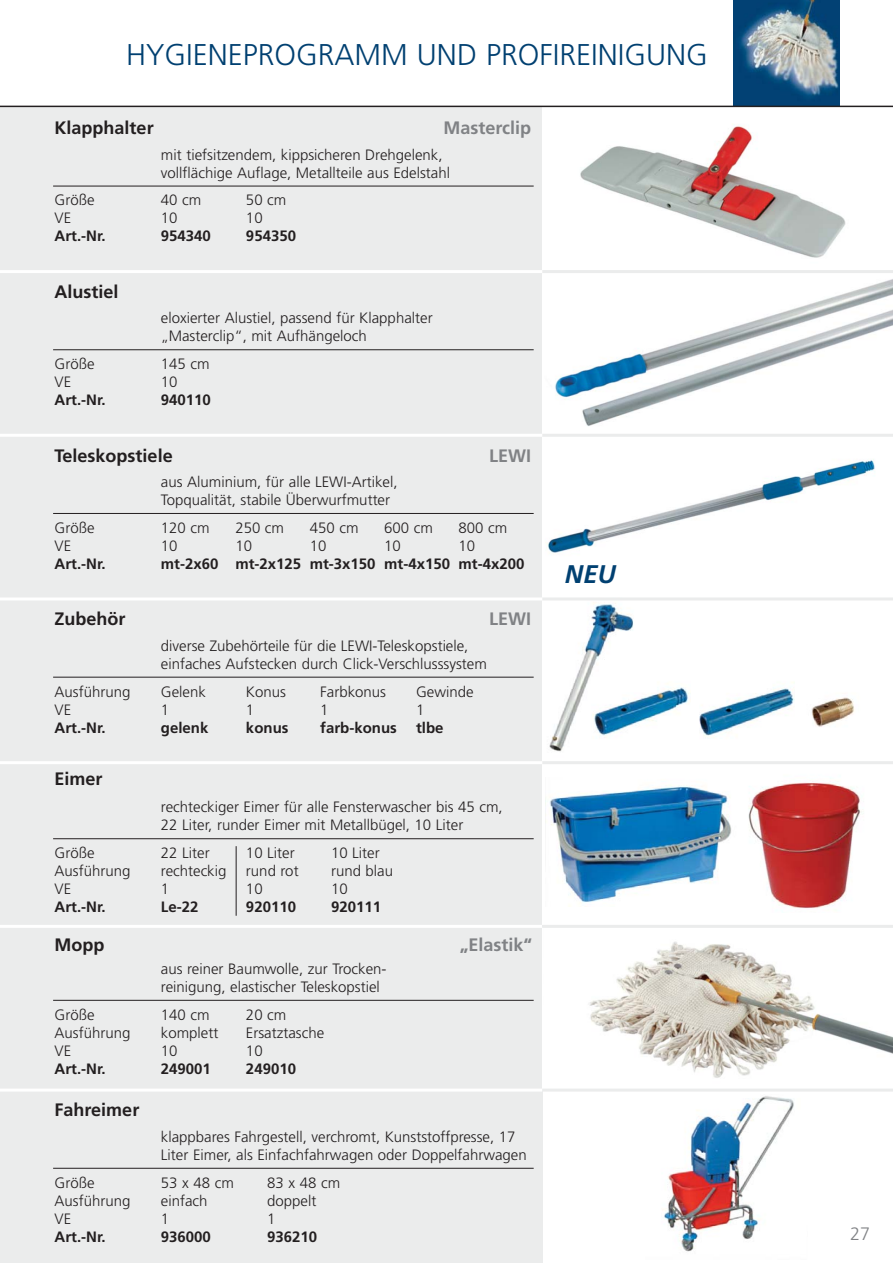
<style>
.page{position:relative;width:893px;height:1263px;background:#fff}
.page>*{position:absolute;margin:0;border:0;box-sizing:border-box;transform-origin:0 0}
.t1{font:300 30px "Frutiger LT";color:#004071}
.t2{font:italic 700 25.5px "Frutiger LT";color:#004071}
.t3{font:700 18px "Frutiger LT";color:#231f20}
.t4{font:700 18px "Frutiger LT";color:#808285}
.t5{font:300 18px "Frutiger LT";color:#808285}
.t6{font:300 15px/18px "Frutiger LT";color:#231f20}
.t7{font:700 15px "Frutiger LT";color:#231f20}
.s1{font-size:14.7px}
</style>
<div class="page">
<div style="left:0;top:106px;width:542px;height:1157px;background:#ebecec"></div>
<hr style="left:53px;top:349px;width:481px;height:1px;background:#231f20">
<hr style="left:53px;top:186px;width:481px;height:1px;background:#231f20">
<hr style="left:53px;top:513px;width:481px;height:1px;background:#231f20">
<hr style="left:53px;top:677px;width:481px;height:1px;background:#231f20">
<hr style="left:53px;top:838px;width:481px;height:1px;background:#231f20">
<hr style="left:53px;top:1168px;width:481px;height:1px;background:#231f20">
<img style="left:590px;top:941px;width:303px;height:137px">
<img style="left:733px;top:0;width:107px;height:106px">
<hr style="left:53px;top:1000px;width:481px;height:1px;background:#231f20">
<img style="left:555px;top:279px;width:338px;height:147px">
<img style="left:558px;top:107px;width:303px;height:151px">
<img style="left:546px;top:459px;width:329px;height:94px">
<img style="left:549px;top:600px;width:85px;height:152px">
<img style="left:592px;top:678px;width:97px;height:74px">
<img style="left:699px;top:682px;width:96px;height:54px">
<img style="left:811px;top:697px;width:44px;height:30px">
<img style="left:550px;top:785px;width:181px;height:118px">
<img style="left:748px;top:782px;width:114px;height:127px">
<img style="left:663px;top:1096px;width:131px;height:156px">
<hr style="left:542px;top:270px;width:351px;height:3px;background:#ebecec">
<hr style="left:0;top:270px;width:542px;height:3px;background:#fff">
<hr style="left:542px;top:434px;width:351px;height:3px;background:#ebecec">
<hr style="left:0;top:434px;width:542px;height:3px;background:#fff">
<hr style="left:542px;top:597px;width:351px;height:3px;background:#ebecec">
<hr style="left:0;top:597px;width:542px;height:3px;background:#fff">
<hr style="left:542px;top:761px;width:351px;height:3px;background:#ebecec">
<hr style="left:0;top:761px;width:542px;height:3px;background:#fff">
<hr style="left:0;top:925px;width:542px;height:3px;background:#fff">
<hr style="left:236px;top:846px;width:1px;height:70px;background:#231f20">
<hr style="left:0;top:106px;width:893px;height:1px;background:#231f20">
<hr style="left:0;top:1089px;width:542px;height:3px;background:#fff">
<hr style="left:542px;top:925px;width:351px;height:3px;background:#ebecec">
<hr style="left:542px;top:1089px;width:351px;height:3px;background:#ebecec">
<h1 class="t1" style="left:126px;top:43px;width:583px">HYGIENEPROGRAMM UND PROFIREINIGUNG</h1>
<p class="t3" style="left:55px;top:121px;width:101px">Klapphalter</p>
<p class="t4" style="left:443px;top:121px;width:89px">Masterclip</p>
<p class="t6" style="left:161px;top:147px;width:291px">mit tiefsitzendem, kippsicheren Drehgelenk, vollflächige Auflage, Metallteile aus Edelstahl</p>
<p class="t6" style="left:55px;top:192px;width:42px">Größe</p>
<p class="t6" style="left:161px;top:192px;width:42px">40 cm</p>
<p class="t6" style="left:246px;top:192px;width:42px">50 cm</p>
<p class="t6" style="left:55px;top:210px;width:18px">VE</p>
<p class="t6" style="left:161px;top:210px;width:18px">10</p>
<p class="t6" style="left:246px;top:210px;width:18px">10</p>
<p class="t7" style="left:55px;top:230px;width:53px">Art.-Nr.</p>
<p class="t7" style="left:161px;top:230px;width:52px">954340</p>
<p class="t7" style="left:246px;top:230px;width:52px">954350</p>
<p class="t3" style="left:55px;top:284px;width:66px">Alustiel</p>
<p class="t6" style="left:161px;top:310px;width:273px">eloxierter Alustiel, passend für Klapphalter <span class="s1">„</span>Masterclip“, mit Aufhängeloch</p>
<p class="t6" style="left:55px;top:356px;width:42px">Größe</p>
<p class="t6" style="left:161px;top:356px;width:50px">145 cm</p>
<p class="t6" style="left:55px;top:374px;width:18px">VE</p>
<p class="t6" style="left:161px;top:374px;width:18px">10</p>
<p class="t7" style="left:55px;top:394px;width:53px">Art.-Nr.</p>
<p class="t7" style="left:161px;top:394px;width:52px">940110</p>
<p class="t3" style="left:55px;top:448px;width:120px">Teleskopstiele</p>
<p class="t6" style="left:161px;top:474px;width:238px">aus Aluminium, für alle LEWI-Artikel,<br>Topqualität, stabile Überwurfmutter</p>
<p class="t4" style="left:489px;top:448px;width:44px">LEWI</p>
<p class="t6" style="left:55px;top:520px;width:42px">Größe</p>
<p class="t6" style="left:161px;top:520px;width:50px">120 cm</p>
<p class="t6" style="left:235px;top:520px;width:50px">250 cm</p>
<p class="t6" style="left:310px;top:520px;width:50px">450 cm</p>
<p class="t6" style="left:384px;top:520px;width:50px">600 cm</p>
<p class="t6" style="left:459px;top:520px;width:50px">800 cm</p>
<p class="t6" style="left:55px;top:538px;width:18px">VE</p>
<p class="t6" style="left:161px;top:538px;width:18px">10</p>
<p class="t6" style="left:235px;top:538px;width:18px">10</p>
<p class="t6" style="left:310px;top:538px;width:18px">10</p>
<p class="t6" style="left:384px;top:538px;width:18px">10</p>
<p class="t6" style="left:459px;top:538px;width:18px">10</p>
<p class="t7" style="left:55px;top:558px;width:53px">Art.-Nr.</p>
<p class="t7" style="left:161px;top:558px;width:365px">mt-2x60 mt-2x125 mt-3x150 mt-4x150 mt-4x200</p>
<p class="t3" style="left:55px;top:612px;width:73px">Zubehör</p>
<p class="t4" style="left:489px;top:612px;width:44px">LEWI</p>
<p class="t6" style="left:161px;top:638px;width:327px">diverse Zubehörteile für die LEWI-Teleskopstiele, einfaches Aufstecken durch Click-Verschlusssystem</p>
<p class="t6" style="left:55px;top:684px;width:77px">Ausführung</p>
<p class="t6" style="left:161px;top:684px;width:46px">Gelenk</p>
<p class="t6" style="left:246px;top:684px;width:42px">Konus</p>
<p class="t6" style="left:320px;top:684px;width:67px">Farbkonus</p>
<p class="t6" style="left:416px;top:684px;width:59px">Gewinde</p>
<p class="t6" style="left:55px;top:702px;width:18px">VE</p>
<p class="t6" style="left:161px;top:702px;width:10px">1</p>
<p class="t6" style="left:246px;top:702px;width:10px">1</p>
<p class="t6" style="left:320px;top:702px;width:10px">1</p>
<p class="t6" style="left:416px;top:702px;width:10px">1</p>
<p class="t7" style="left:55px;top:721px;width:53px">Art.-Nr.</p>
<p class="t7" style="left:161px;top:721px;width:49px">gelenk</p>
<p class="t7" style="left:246px;top:721px;width:44px">konus</p>
<p class="t7" style="left:320px;top:721px;width:78px">farb-konus</p>
<p class="t7" style="left:416px;top:721px;width:29px">tlbe</p>
<p class="t3" style="left:55px;top:771px;width:50px">Eimer</p>
<p class="t6" style="left:161px;top:799px;width:343px">rechteckiger Eimer für alle Fensterwascher bis 45 cm,<br>22 Liter, runder Eimer mit Metallbügel, 10 Liter</p>
<p class="t6" style="left:55px;top:845px;width:42px">Größe</p>
<p class="t6" style="left:161px;top:845px;width:50px">22 Liter</p>
<p class="t6" style="left:246px;top:845px;width:50px">10 Liter</p>
<p class="t6" style="left:331px;top:845px;width:50px">10 Liter</p>
<p class="t6" style="left:55px;top:863px;width:77px">Ausführung</p>
<p class="t6" style="left:161px;top:863px;width:67px">rechteckig</p>
<p class="t6" style="left:246px;top:863px;width:54px">rund rot</p>
<p class="t6" style="left:331px;top:863px;width:64px">rund blau</p>
<p class="t6" style="left:55px;top:881px;width:18px">VE</p>
<p class="t6" style="left:161px;top:881px;width:10px">1</p>
<p class="t6" style="left:246px;top:881px;width:18px">10</p>
<p class="t6" style="left:331px;top:881px;width:18px">10</p>
<p class="t7" style="left:55px;top:901px;width:53px">Art.-Nr.</p>
<p class="t7" style="left:161px;top:901px;width:39px">Le-22</p>
<p class="t7" style="left:246px;top:901px;width:52px">920110</p>
<p class="t7" style="left:331px;top:901px;width:52px">920111</p>
<p class="t3" style="left:55px;top:937px;width:51px">Mopp</p>
<p class="t6" style="left:161px;top:961px;width:227px">aus reiner Baumwolle, zur Trocken - reinigung, elastischer Teleskopstiel</p>
<p class="t6" style="left:55px;top:1007px;width:42px">Größe</p>
<p class="t6" style="left:161px;top:1007px;width:50px">140 cm</p>
<p class="t6" style="left:246px;top:1007px;width:42px">20 cm</p>
<p class="t6" style="left:55px;top:1025px;width:77px">Ausführung</p>
<p class="t6" style="left:161px;top:1025px;width:59px">komplett</p>
<p class="t6" style="left:246px;top:1025px;width:80px">Ersatztasche</p>
<p class="t6" style="left:55px;top:1043px;width:18px">VE</p>
<p class="t6" style="left:161px;top:1043px;width:18px">10</p>
<p class="t6" style="left:246px;top:1043px;width:18px">10</p>
<p class="t7" style="left:55px;top:1062px;width:53px">Art.-Nr.</p>
<p class="t7" style="left:161px;top:1062px;width:52px">249001</p>
<p class="t7" style="left:246px;top:1062px;width:52px">249010</p>
<p class="t3" style="left:55px;top:1103px;width:86px">Fahreimer</p>
<p class="t4" style="left:460px;top:937px;width:74px">„Elastik“</p>
<p class="t6" style="left:161px;top:1129px;width:367px">klappbares Fahrgestell, verchromt, Kunststoffpresse, 17<br>Liter Eimer, als Einfachfahrwagen oder Doppelfahrwagen</p>
<p class="t6" style="left:55px;top:1175px;width:42px">Größe</p>
<p class="t6" style="left:161px;top:1175px;width:74px">53 x 48 cm</p>
<p class="t6" style="left:267px;top:1175px;width:74px">83 x 48 cm</p>
<p class="t6" style="left:55px;top:1193px;width:77px">Ausführung</p>
<p class="t6" style="left:161px;top:1193px;width:48px">einfach</p>
<p class="t6" style="left:267px;top:1193px;width:51px">doppelt</p>
<p class="t6" style="left:55px;top:1211px;width:18px">VE</p>
<p class="t6" style="left:161px;top:1211px;width:10px">1</p>
<p class="t6" style="left:267px;top:1211px;width:10px">1</p>
<p class="t7" style="left:55px;top:1231px;width:53px">Art.-Nr.</p>
<p class="t7" style="left:161px;top:1231px;width:52px">936000</p>
<p class="t7" style="left:267px;top:1231px;width:52px">936210</p>
<h2 class="t2" style="left:565px;top:564px;width:53px">NEU</h2>
<p class="t5" style="left:850px;top:1226px;width:22px">27</p>
</div>
